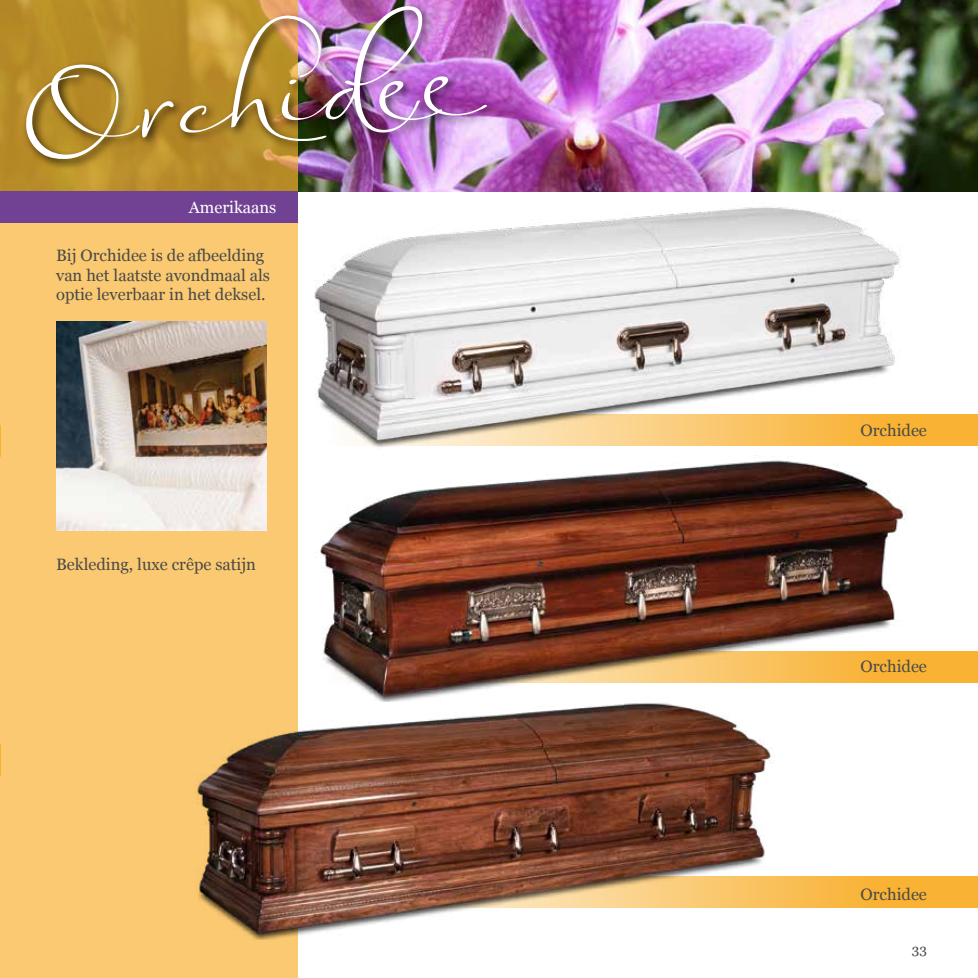
<style>
.page{position:relative;width:978px;height:978px;background:#fff}
.page>*{position:absolute;margin:0;border:0;box-sizing:border-box;transform-origin:0 0}
.t1{font:150px "Ability";color:#fff}
.t2{font:16.5px/19.8px "Georgia";color:#4a4a49}
.t3{font:16.5px "Georgia";color:#fff}
.t4{font:13.5px "Georgia";color:#4a4a49}
</style>
<div class="page">
<img style="left:298px;top:0;width:680px;height:191px">
<div style="left:0;top:0;width:298px;height:978px;background:#fac971"></div>
<div style="left:0;top:191px;width:298px;height:32px;background:#714293"></div>
<div style="left:22px;top:1px;width:475px;height:169px;background:#000;opacity:.75"></div>
<hr style="left:0;top:744px;width:1px;height:32px;background:#f9b234">
<hr style="left:0;top:425px;width:1px;height:32px;background:#f9b234">
<svg style="left:787px;top:876px;width:191px;height:32px;background:#f9b43b"></svg>
<div style="left:327px;top:414px;width:651px;height:32px;background:#f9b234"></div>
<div style="left:327px;top:651px;width:651px;height:32px;background:#f9b234"></div>
<img style="left:298px;top:185px;width:617px;height:262px">
<img style="left:56px;top:322px;width:211px;height:209px">
<img style="left:320px;top:460px;width:587px;height:237px">
<img style="left:179px;top:697px;width:608px;height:243px">
<h1 class="t1" style="left:6px;top:40px;width:451px;rotate:-6deg">Orchidee</h1>
<p class="t3" style="left:189px;top:195px;width:89px">Amerikaans</p>
<p class="t2" style="left:56px;top:245px;width:215px">Bij Orchidee is de afbeelding van het laatste avondmaal als optie leverbaar in het deksel.</p>
<p class="t2" style="left:56px;top:553px;width:201px">Bekleding, luxe crêpe satijn</p>
<p class="t2" style="left:861px;top:419px;width:68px">Orchidee</p>
<p class="t2" style="left:861px;top:656px;width:68px">Orchidee</p>
<p class="t2" style="left:861px;top:884px;width:68px">Orchidee</p>
<p class="t4" style="left:912px;top:940px;width:17px">33</p>
</div>
